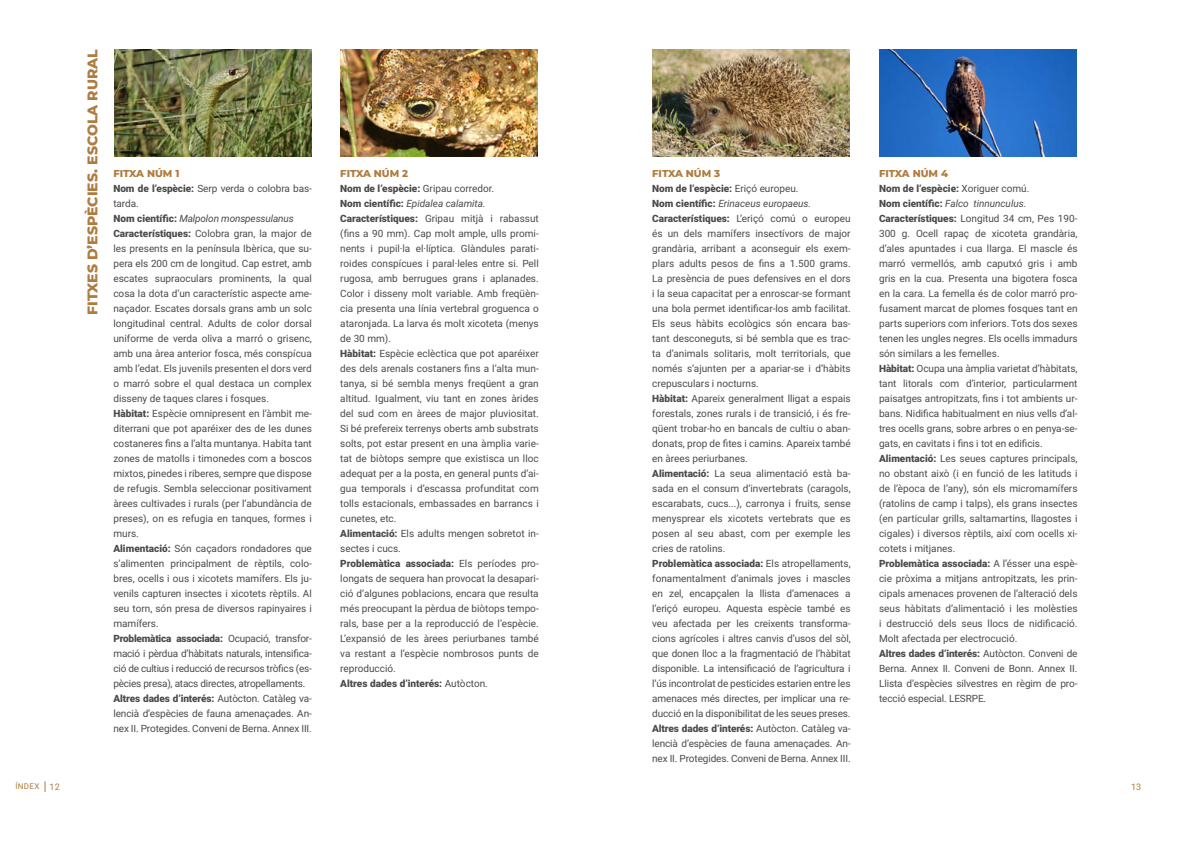
<style>
.page{position:relative;width:1191px;height:842px;background:#fff}
.page>*{position:absolute;margin:0;border:0;box-sizing:border-box;transform-origin:0 0}
.t1{font:800 14px "Montserrat";color:#af7c40}
.t2{font:10px/15px "Roboto";color:#4a4a49}
.t3{font:800 10px "Montserrat";color:#af7c40}
.t4{font:9px "Roboto";color:#af7c40}
.t5{font:8px "Roboto";letter-spacing:.035em;color:#af7c40}
.s1{font-weight:900}
.s2{font-style:italic}
.s3{font-size:9px}
</style>
<div class="page">
<img style="left:114px;top:49px;width:198px;height:108px">
<img style="left:340px;top:49px;width:198px;height:108px">
<img style="left:879px;top:49px;width:197px;height:108px">
<img style="left:652px;top:49px;width:197px;height:108px">
<h1 class="t1" style="left:82px;top:315px;width:267px;rotate:-90deg">FITXES D’ESPÈCIES. ESCOLA RURAL</h1>
<p class="t3" style="left:113px;top:166px;width:68px">FITXA NÚM 1</p>
<p class="t2" style="left:113px;top:181px;width:200px"><span class="s1">Nom de l’espècie:</span> Serp verda o colobra bas&shy;tarda.<br><span class="s1">Nom científic:</span> <span class="s2">Malpolon monspessulanus </span><span class="s1">Característiques:</span> Colobra gran, la major de les presents en la península Ibèrica, que su&shy;pera els 200 cm de longitud. Cap estret, amb escates supraoculars prominents, la qual cosa la dota d’un característic aspecte ame&shy;naçador. Escates dorsals grans amb un solc longitudinal central. Adults de color dorsal uniforme de verda oliva a marró o grisenc, amb una àrea anterior fosca, més conspícua amb l’edat. Els juvenils presenten el dors verd o marró sobre el qual destaca un complex disseny de taques clares i fosques.<br><span class="s1">Hàbitat:</span> Espècie omnipresent en l’àmbit me&shy;diterrani que pot aparéixer des de les dunes costaneres fins a l’alta muntanya. Habita tant zones de matolls i timonedes com a boscos mixtos, pinedes i riberes, sempre que dispose de refugis. Sembla seleccionar positivament àrees cultivades i rurals (per l’abundància de preses), on es refugia en tanques, formes i murs.<br><span class="s1">Alimentació:</span> Són caçadors rondadores que s’alimenten principalment de rèptils, colo&shy;bres, ocells i ous i xicotets mamífers. Els ju&shy;venils capturen insectes i xicotets rèptils. Al seu torn, són presa de diversos rapinyaires i mamífers.<br><span class="s1">Problemàtica associada:</span> Ocupació, transfor&shy;mació i pèrdua d’hàbitats naturals, intensifica&shy;ció de cultius i reducció de recursos tròfics (es&shy;pècies presa), atacs directes, atropellaments.<br><span class="s1">Altres dades d’interés:</span> Autòcton. Catàleg va&shy;lencià d’espècies de fauna amenaçades. An&shy;nex II. Protegides. Conveni de Berna. Annex III.</p>
<p class="t3" style="left:340px;top:166px;width:69px">FITXA NÚM 2</p>
<p class="t2" style="left:340px;top:181px;width:200px"><span class="s1">Nom de l’espècie:</span> Gripau corredor.<br><span class="s1">Nom científic:</span> <span class="s2">Epidalea calamita.<br></span><span class="s1">Característiques:</span> Gripau mitjà i rabassut (fins a 90 mm). Cap molt ample, ulls promi&shy;nents i pupil·la el·líptica. Glàndules parati&shy;roides conspícues i paral·leles entre si. Pell rugosa, amb berrugues grans i aplanades.<br>Color i disseny molt variable. Amb freqüèn&shy;cia presenta una línia vertebral groguenca o ataronjada. La larva és molt xicoteta (menys de 30 mm).<br><span class="s1">Hàbitat:</span> Espècie eclèctica que pot aparéixer des dels arenals costaners fins a l’alta mun&shy;tanya, si bé sembla menys freqüent a gran altitud. Igualment, viu tant en zones àrides del sud com en àrees de major pluviositat.<br>Si bé prefereix terrenys oberts amb substrats solts, pot estar present en una àmplia varie&shy;tat de biòtops sempre que existisca un lloc adequat per a la posta, en general punts d’ai&shy;gua temporals i d’escassa profunditat com tolls estacionals, embassades en barrancs i cunetes, etc.<br><span class="s1">Alimentació:</span> Els adults mengen sobretot in&shy;sectes i cucs.<br><span class="s1">Problemàtica associada:</span> Els períodes pro&shy;longats de sequera han provocat la desapari&shy;ció d’algunes poblacions, encara que resulta més preocupant la pèrdua de biòtops tempo&shy;rals, base per a la reproducció de l’espècie.<br>L’expansió de les àrees periurbanes també va restant a l’espècie nombrosos punts de reproducció.<br><span class="s1">Altres dades d’interés:</span> Autòcton.</p>
<p class="t3" style="left:652px;top:166px;width:70px">FITXA NÚM 3</p>
<p class="t2" style="left:652px;top:181px;width:200px"><span class="s1">Nom de l’espècie:</span> Eriçó europeu.<br><span class="s1">Nom científic:</span> <span class="s2">Erinaceus europaeus.<br></span><span class="s1">Característiques:</span> L’eriçó comú o europeu és un dels mamífers insectívors de major grandària, arribant a aconseguir els exem&shy;plars adults pesos de fins a 1.500 grams.<br>La presència de pues defensives en el dors i la seua capacitat per a enroscar-se formant una bola permet identificar-los amb facilitat.<br>Els seus hàbits ecològics són encara bas&shy;tant desconeguts, si bé sembla que es trac&shy;ta d’animals solitaris, molt territorials, que només s’ajunten per a apariar-se i d’hàbits crepusculars i nocturns.<br><span class="s1">Hàbitat:</span> Apareix generalment lligat a espais forestals, zones rurals i de transició, i és fre&shy;qüent trobar-ho en bancals de cultiu o aban&shy;donats, prop de fites i camins. Apareix també en àrees periurbanes.<br><span class="s1">Alimentació:</span> La seua alimentació està ba&shy;sada en el consum d’invertebrats (caragols, escarabats, cucs...), carronya i fruits, sense menysprear els xicotets vertebrats que es posen al seu abast, com per exemple les cries de ratolins.<br><span class="s1">Problemàtica associada:</span> Els atropellaments, fonamentalment d’animals joves i mascles en zel, encapçalen la llista d’amenaces a l’eriçó europeu. Aquesta espècie també es veu afectada per les creixents transforma&shy;cions agrícoles i altres canvis d’usos del sòl, que donen lloc a la fragmentació de l’hàbitat disponible. La intensificació de l’agricultura i l’ús incontrolat de pesticides estarien entre les amenaces més directes, per implicar una re&shy;ducció en la disponibilitat de les seues preses.<br><span class="s1">Altres dades d’interés:</span> Autòcton. Catàleg va&shy;lencià d’espècies de fauna amenaçades. An&shy;nex II. Protegides. Conveni de Berna. Annex III.</p>
<p class="t3" style="left:879px;top:166px;width:70px">FITXA NÚM 4</p>
<p class="t2" style="left:879px;top:181px;width:200px"><span class="s1">Nom de l’espècie:</span> Xoriguer comú.<br><span class="s1">Nom científic:</span> <span class="s2">Falco tinnunculus.<br></span><span class="s1">Característiques:</span> Longitud 34 cm, Pes 190- 300 g. Ocell rapaç de xicoteta grandària, d’ales apuntades i cua llarga. El mascle és marró vermellós, amb caputxó gris i amb gris en la cua. Presenta una bigotera fosca en la cara. La femella és de color marró pro&shy;fusament marcat de plomes fosques tant en parts superiors com inferiors. Tots dos sexes tenen les ungles negres. Els ocells immadurs són similars a les femelles.<br><span class="s1">Hàbitat:</span> Ocupa una àmplia varietat d’hàbitats, tant litorals com d’interior, particularment paisatges antropitzats, fins i tot ambients ur&shy;bans. Nidifica habitualment en nius vells d’al&shy;tres ocells grans, sobre arbres o en penya-se&shy;gats, en cavitats i fins i tot en edificis.<br><span class="s1">Alimentació:</span> Les seues captures principals, no obstant això (i en funció de les latituds i de l’època de l’any), són els micromamífers (ratolins de camp i talps), els grans insectes (en particular grills, saltamartins, llagostes i cigales) i diversos rèptils, així com ocells xi&shy;cotets i mitjanes.<br><span class="s1">Problemàtica associada:</span> A l’ésser una espè&shy;cie pròxima a mitjans antropitzats, les prin&shy;cipals amenaces provenen de l’alteració dels seus hàbitats d’alimentació i les molèsties i destrucció dels seus llocs de nidificació.<br>Molt afectada per electrocució.<br><span class="s1">Altres dades d’interés:</span> Autòcton. Conveni de Berna. Annex II. Conveni de Bonn. Annex II.<br>Llista d’espècies silvestres en règim de pro&shy;tecció especial. LESRPE.</p>
<p class="t5" style="left:16px;top:781px;width:46px">ÍNDEX <span class="s3">12</span></p>
<p class="t4" style="left:1131px;top:780px;width:12px">13</p>
</div>
